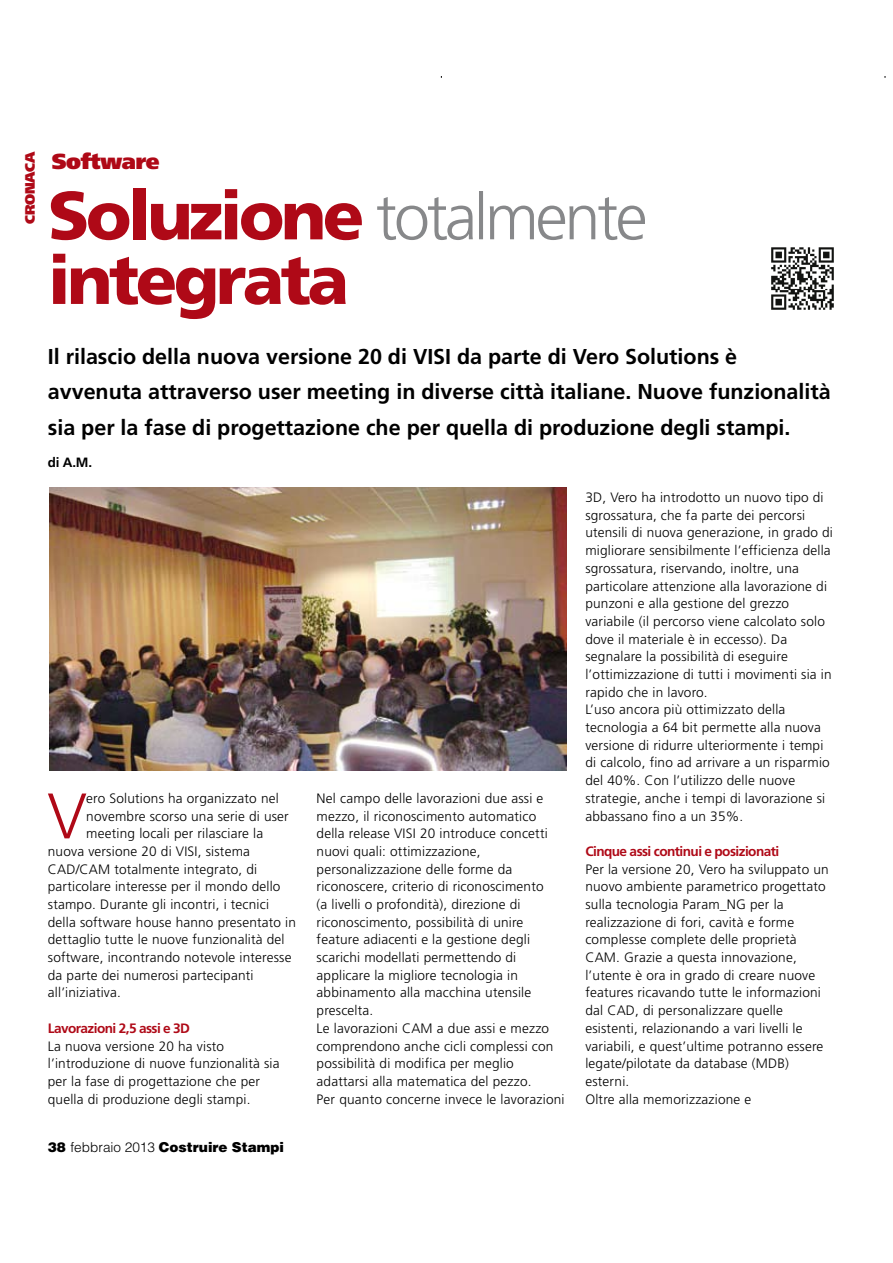
<style>
.page{position:relative;width:893px;height:1263px;background:#fff}
.page>*{position:absolute;margin:0;border:0;box-sizing:border-box;transform-origin:0 0}
.t1{font:900 68.1px/64.5px "Frutiger";letter-spacing:-.05em;color:#af0917}
.t2{font:300 64.2px "Frutiger";color:#af0917}
.t3{font:900 21.75px "Frutiger";letter-spacing:-.015em;color:#af0917}
.t4{font:700 21.45px/35.4px "Frutiger";color:#000}
.t5{font:300 13.65px/17.7px "Frutiger";letter-spacing:.015em;color:#000}
.t6{font:700 13.65px "Frutiger";letter-spacing:-.04em;color:#af0917}
.t7{font:900 13.65px "Helvetica";color:#000}
.t8{font:900 13.65px "Frutiger";letter-spacing:-.015em;color:#af0917}
.t9{font:700 13.5px "Frutiger";color:#000}
.s1{font-weight:300}
</style>
<div class="page">
<img style="left:49px;top:77px;width:837px;height:694px">
<p class="t8" style="left:22px;top:224px;width:74px;rotate:-90deg">CRONACA</p>
<h3 class="t3" style="left:52px;top:148px;width:109px">Software</h3>
<h1 class="t1" style="left:48px;top:183px;width:318px">Soluzione integrata</h1>
<h3 class="t4" style="left:48px;top:339px;width:784px">Il rilascio della nuova versione 20 di VISI da parte di Vero Solutions è avvenuta attraverso user meeting in diverse città italiane. Nuove funzionalità sia per la fase di progettazione che per quella di produzione degli stampi.</h3>
<p class="t9" style="left:48px;top:455px;width:46px">di A.M.</p>
<h2 class="t2" style="left:47px;top:780px;width:41px">V</h2>
<p class="t5" style="left:86px;top:789px;width:194px">ero Solutions ha organizzato nel</p>
<p class="t5" style="left:86px;top:807px;width:204px">novembre scorso una serie di user</p>
<p class="t5" style="left:86px;top:825px;width:178px">meeting locali per rilasciare la</p>
<p class="t5" style="left:48px;top:842px;width:204px">nuova versione 20 di VISI, sistema</p>
<p class="t5" style="left:48px;top:860px;width:211px">CAD/CAM totalmente integrato, di</p>
<p class="t5" style="left:48px;top:878px;width:234px">particolare interesse per il mondo dello</p>
<p class="t5" style="left:48px;top:895px;width:223px">stampo. Durante gli incontri, i tecnici</p>
<p class="t5" style="left:48px;top:913px;width:250px">della software house hanno presentato in</p>
<p class="t5" style="left:48px;top:931px;width:238px">dettaglio tutte le nuove funzionalità del</p>
<p class="t5" style="left:48px;top:949px;width:245px">software, incontrando notevole interesse</p>
<p class="t5" style="left:48px;top:966px;width:207px">da parte dei numerosi partecipanti</p>
<p class="t5" style="left:48px;top:984px;width:75px">all’iniziativa.</p>
<p class="t6" style="left:48px;top:1020px;width:144px">Lavorazioni 2,5 assi e 3D</p>
<p class="t5" style="left:48px;top:1037px;width:233px">La nuova versione 20 ha visto l’introduzione di nuove funzionalità sia per la fase di progettazione che per quella di produzione degli stampi.</p>
<p class="t5" style="left:317px;top:789px;width:249px">Nel campo delle lavorazioni due assi e mezzo, il riconoscimento automatico della release VISI 20 introduce concetti nuovi quali: ottimizzazione, personalizzazione delle forme da riconoscere, criterio di riconoscimento<br>(a livelli o profondità), direzione di riconoscimento, possibilità di unire feature adiacenti e la gestione degli scarichi modellati permettendo di applicare la migliore tecnologia in abbinamento alla macchina utensile prescelta.<br>Le lavorazioni CAM a due assi e mezzo comprendono anche cicli complessi con possibilità di modifica per meglio adattarsi alla matematica del pezzo.<br>Per quanto concerne invece le lavorazioni</p>
<p class="t5" style="left:585px;top:489px;width:249px">3D, Vero ha introdotto un nuovo tipo di sgrossatura, che fa parte dei percorsi utensili di nuova generazione, in grado di migliorare sensibilmente l’efficienza della sgrossatura, riservando, inoltre, una particolare attenzione alla lavorazione di punzoni e alla gestione del grezzo variabile (il percorso viene calcolato solo dove il materiale è in eccesso). Da segnalare la possibilità di eseguire l’ottimizzazione di tutti i movimenti sia in rapido che in lavoro.<br>L’uso ancora più ottimizzato della tecnologia a 64 bit permette alla nuova versione di ridurre ulteriormente i tempi di calcolo, fino ad arrivare a un risparmio del 40%. Con l’utilizzo delle nuove strategie, anche i tempi di lavorazione si abbassano fino a un 35%.</p>
<p class="t6" style="left:585px;top:843px;width:195px">Cinque assi continui e posizionati</p>
<p class="t5" style="left:585px;top:860px;width:245px">Per la versione 20, Vero ha sviluppato un nuovo ambiente parametrico progettato sulla tecnologia Param_NG per la realizzazione di fori, cavità e forme complesse complete delle proprietà CAM. Grazie a questa innovazione, l’utente è ora in grado di creare nuove features ricavando tutte le informazioni dal CAD, di personalizzare quelle esistenti, relazionando a vari livelli le variabili, e quest’ultime potranno essere legate/pilotate da database (MDB) esterni.<br>Oltre alla memorizzazione e</p>
<p class="t7" style="left:48px;top:1138px;width:238px">38 <span class="s1">febbraio 2013</span> Costruire Stampi</p>
</div>
